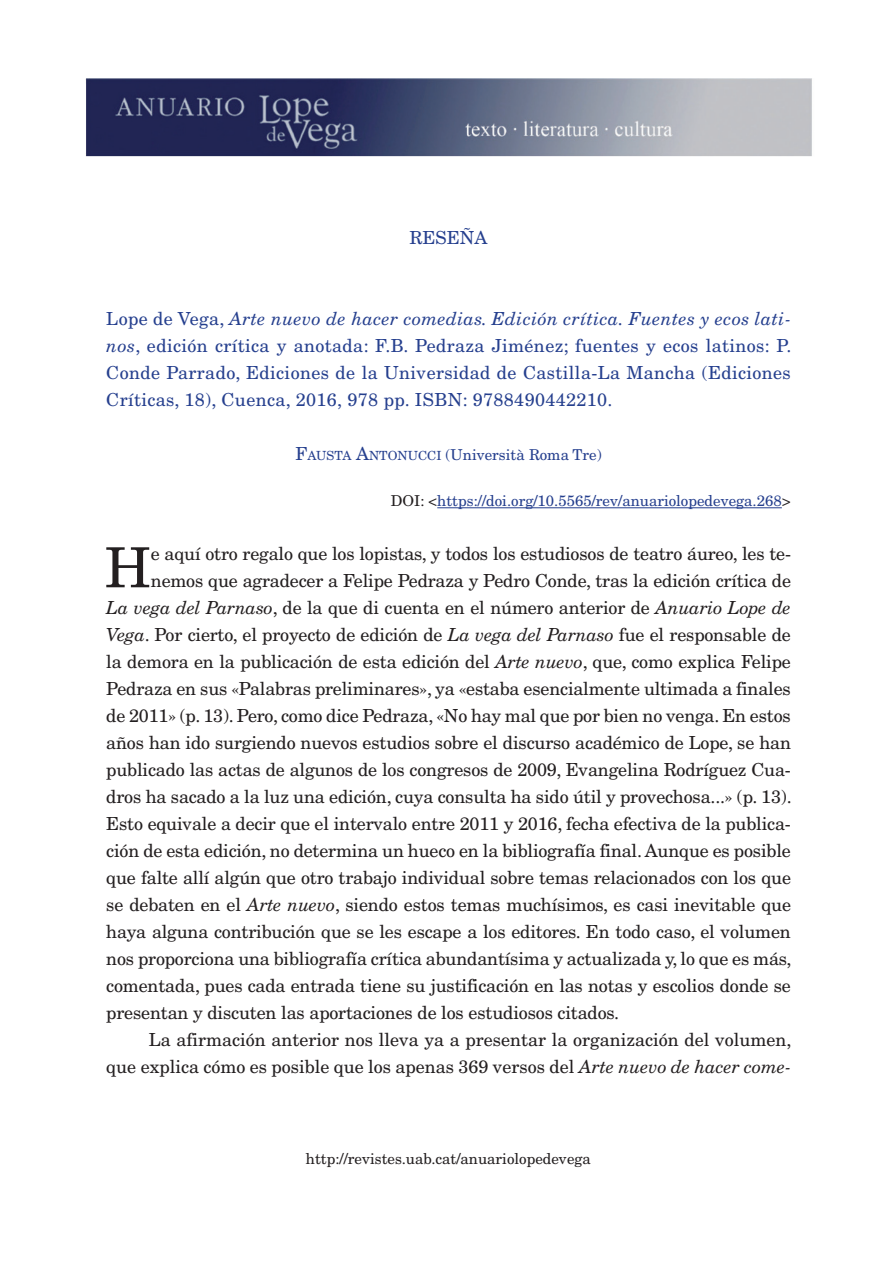
<style>
.page{position:relative;width:893px;height:1263px;background:#fff}
.page>*{position:absolute;margin:0;border:0;box-sizing:border-box;transform-origin:0 0}
.t1{font:55.35px "New Century Schlbk LT Std";color:#231f20}
.t2{font:18px "New Century Schlbk LT Std";letter-spacing:-.01em;color:#231f20}
.t3{font:18px/27px "New Century Schlbk LT Std";letter-spacing:.02em;color:#253f8e;text-align:justify}
.t4{font:15px "New Century Schlbk LT Std";color:#253f8e}
.t5{font:15px "New Century Schlbk LT Std";color:#231f20}
.s1{font-style:italic}
.s2{font-size:18px}
.s3{font-size:12.6px}
.s4{color:#231f20}
</style>
<div class="page">
<img style="left:85px;top:79px;width:727px;height:78px">
<hr style="left:437px;top:507px;width:345px;height:1px;background:#253f8e">
<p class="t3" style="left:410px;top:224px;width:79px">RESEÑA</p>
<p class="t3" style="left:106px;top:305px;width:687px">Lope de Vega, <span class="s1">Arte nuevo de hacer comedias. Edición crítica. Fuentes y ecos lati&shy;nos</span>, edición crítica y anotada: F.B. Pedraza Jiménez; fuentes y ecos latinos: P.<br>Conde Parrado, Ediciones de la Universidad de Castilla-La Mancha (Ediciones Críticas, 18), Cuenca, 2016, 978 pp. ISBN: 9788490442210.</p>
<p class="t4" style="left:295px;top:445px;width:308px"><span class="s2">F</span><span class="s3">AUSTA</span> <span class="s2">A</span><span class="s3">NTONUCCi</span> (Università Roma Tre)</p>
<p class="t4" style="left:391px;top:492px;width:401px"><span class="s4">DOI: &lt;</span>https://doi.org/10.5565/rev/anuariolopedevega.268<span class="s4">&gt;</span></p>
<h1 class="t1" style="left:105px;top:534px;width:48px">H</h1>
<p class="t2" style="left:151px;top:543px;width:642px">e aquí otro regalo que los lopistas, y todos los estudiosos de teatro áureo, les te-</p>
<p class="t2" style="left:151px;top:570px;width:642px">nemos que agradecer a Felipe Pedraza y Pedro Conde, tras la edición crítica de</p>
<p class="t2" style="left:106px;top:597px;width:686px"><span class="s1">La vega del Parnaso</span>, de la que di cuenta en el número anterior de <span class="s1">Anuario Lope de</span></p>
<p class="t2" style="left:106px;top:624px;width:686px"><span class="s1">Vega</span>. Por cierto, el proyecto de edición de <span class="s1">La vega del Parnaso</span> fue el responsable de</p>
<p class="t2" style="left:106px;top:651px;width:686px">la demora en la publicación de esta edición del <span class="s1">Arte nuevo</span>, que, como explica Felipe</p>
<p class="t2" style="left:106px;top:678px;width:686px">Pedraza en sus «Palabras preliminares», ya «estaba esencialmente ultimada a finales</p>
<p class="t2" style="left:106px;top:705px;width:686px">de 2011» (p. 13). Pero, como dice Pedraza, «No hay mal que por bien no venga. En estos</p>
<p class="t2" style="left:106px;top:732px;width:686px">años han ido surgiendo nuevos estudios sobre el discurso académico de Lope, se han</p>
<p class="t2" style="left:106px;top:759px;width:686px">publicado las actas de algunos de los congresos de 2009, Evangelina Rodríguez Cua-</p>
<p class="t2" style="left:106px;top:786px;width:687px">dros ha sacado a la luz una edición, cuya consulta ha sido útil y provechosa...» (p. 13).</p>
<p class="t2" style="left:106px;top:813px;width:686px">Esto equivale a decir que el intervalo entre 2011 y 2016, fecha efectiva de la publica-</p>
<p class="t2" style="left:106px;top:840px;width:686px">ción de esta edición, no determina un hueco en la bibliografía final. Aunque es posible</p>
<p class="t2" style="left:106px;top:867px;width:686px">que falte allí algún que otro trabajo individual sobre temas relacionados con los que</p>
<p class="t2" style="left:106px;top:894px;width:686px">se debaten en el <span class="s1">Arte nuevo</span>, siendo estos temas muchísimos, es casi inevitable que</p>
<p class="t2" style="left:106px;top:921px;width:686px">haya alguna contribución que se les escape a los editores. En todo caso, el volumen</p>
<p class="t2" style="left:106px;top:948px;width:687px">nos proporciona una bibliografía crítica abundantísima y actualizada y, lo que es más,</p>
<p class="t2" style="left:106px;top:975px;width:686px">comentada, pues cada entrada tiene su justificación en las notas y escolios donde se</p>
<p class="t2" style="left:106px;top:1002px;width:514px">presentan y discuten las aportaciones de los estudiosos citados.</p>
<p class="t2" style="left:149px;top:1029px;width:644px">La afirmación anterior nos lleva ya a presentar la organización del volumen,</p>
<p class="t2" style="left:106px;top:1056px;width:686px">que explica cómo es posible que los apenas 369 versos del <span class="s1">Arte nuevo de hacer come-</span></p>
<p class="t5" style="left:306px;top:1150px;width:286px">http://revistes.uab.cat/anuariolopedevega</p>
</div>
